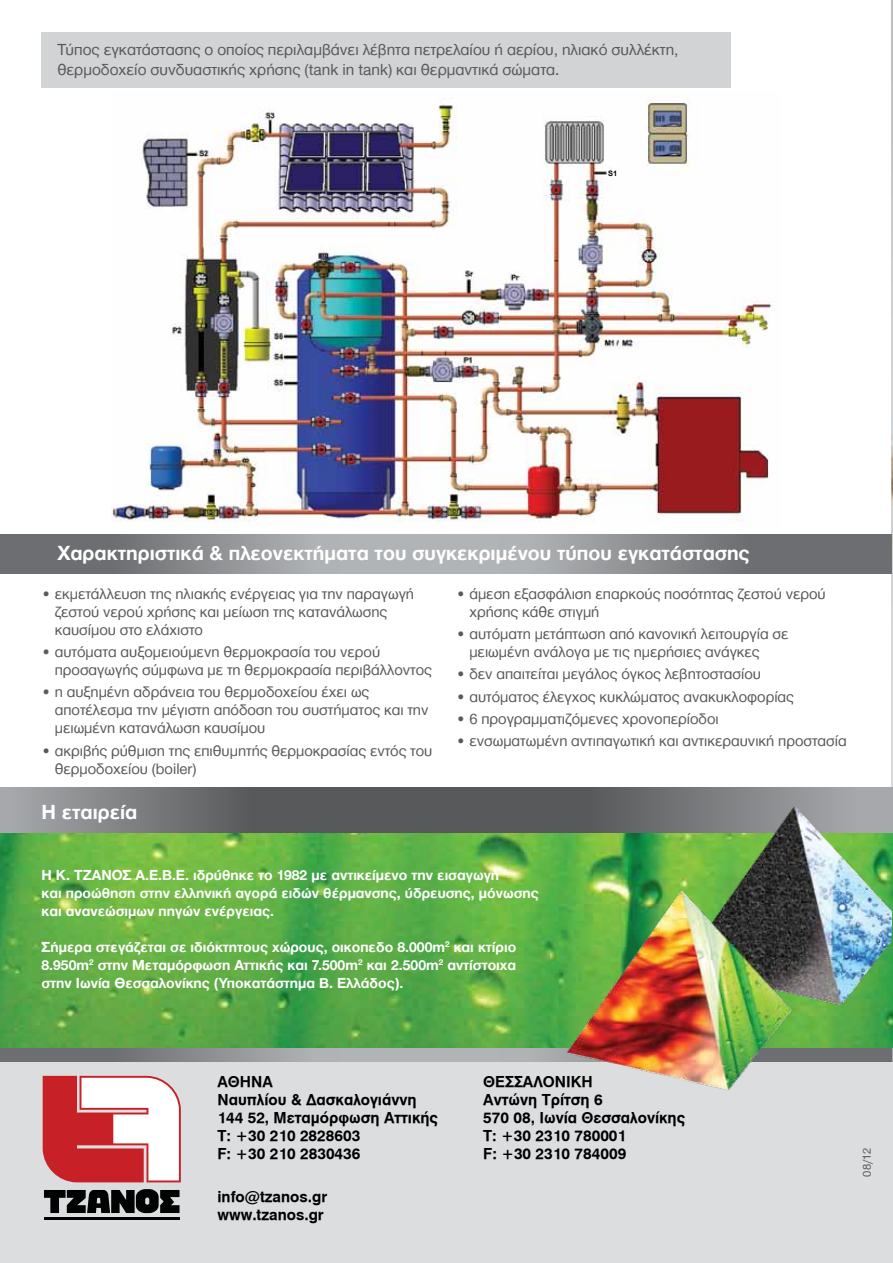
<style>
.page{position:relative;width:893px;height:1263px;background:#fff}
.page>*{position:absolute;margin:0;border:0;box-sizing:border-box;transform-origin:0 0}
.t1{font:700 21px "Helvetica Neue Greek";color:#fff}
.t2{font:16.5px/19.8px "Helvetica Neue Greek";color:#58595b}
.t3{font:15.75px/18px "Helvetica Neue Greek";color:#58595b}
.t4{font:700 15px/18px "Helvetica Neue Greek";color:#fff}
.t5{font:15px/18px "UB Helvetica Bold";color:#000}
.t6{font:12px "Helvetica Neue Greek";color:#58595b}
.t7{font:700 7.5px "Arial";color:#000}
</style>
<div class="page">
<img style="left:0;top:833px;width:893px;height:215px">
<img style="left:892px;top:0;width:1px;height:787px">
<hr style="left:892px;top:787px;width:1px;height:46px;background:#58595b">
<svg style="left:0;top:787px;width:410px;height:46px;background:#707274"></svg>
<svg style="left:410px;top:787px;width:481px;height:46px;background:#636466"></svg>
<div style="left:0;top:1054px;width:893px;height:209px;background:#dcddde"></div>
<svg style="left:892px;top:1048px;width:1px;height:13px"></svg>
<svg style="left:44px;top:1189px;width:136px;height:24px"></svg>
<hr style="left:44px;top:1218px;width:136px;height:2px;background:#000101">
<svg style="left:43px;top:1076px;width:138px;height:106px;background:#df898c"></svg>
<div style="left:0;top:1048px;width:891px;height:13px;background:#b1b4b6"></div>
<svg style="left:0;top:1048px;width:287px;height:13px;background:#7e8082"></svg>
<img style="left:566px;top:796px;width:326px;height:294px">
<div style="left:41px;top:32px;width:690px;height:56px;background:#d1d3d4"></div>
<div style="left:0;top:534px;width:891px;height:40px;background:#b1b4b6"></div>
<div style="left:0;top:534px;width:340px;height:40px;background:linear-gradient(to right,#5d5d60,#aeb1b3)"></div>
<svg style="left:558px;top:534px;width:334px;height:40px;background:#7d7e81"></svg>
<img style="left:111px;top:100px;width:661px;height:422px">
<p class="t2" style="left:57px;top:40px;width:623px">Τύπος εγκατάστασης ο οποίος περιλαμβάνει λέβητα πετρελαίου ή αερίου, ηλιακό συλλέκτη, θερμοδοχείο συνδυαστικής χρήσης (tank in tank) και θερμαντικά σώματα.</p>
<p class="t7" style="left:608px;top:168px;width:11px">S1</p>
<p class="t1" style="left:57px;top:542px;width:694px">Χαρακτηριστικά &amp; πλεονεκτήματα του συγκεκριμένου τύπου εγκατάστασης</p>
<p class="t3" style="left:55px;top:585px;width:361px;text-indent:-13px">• εκμετάλλευση της ηλιακής ενέργειας για την παραγωγή ζεστού νερού χρήσης και μείωση της κατανάλωσης καυσίμου στο ελάχιστο</p>
<p class="t3" style="left:55px;top:643px;width:379px;text-indent:-13px">• αυτόματα αυξομειούμενη θερμοκρασία του νερού προσαγωγής σύμφωνα με τη θερμοκρασία περιβάλλοντος</p>
<p class="t3" style="left:55px;top:683px;width:375px;text-indent:-13px">• η αυξημένη αδράνεια του θερμοδοχείου έχει ως αποτέλεσμα την μέγιστη απόδοση του συστήματος και την μειωμένη κατανάλωση καυσίμου</p>
<p class="t3" style="left:55px;top:741px;width:379px;text-indent:-13px">• ακριβής ρύθμιση της επιθυμητής θερμοκρασίας εντός του θερμοδοχείου (boiler)</p>
<p class="t1" style="left:41px;top:801px;width:97px">Η εταιρεία</p>
<p class="t3" style="left:469px;top:585px;width:358px;text-indent:-13px">• άμεση εξασφάλιση επαρκούς ποσότητας ζεστού νερού χρήσης κάθε στιγμή</p>
<p class="t3" style="left:469px;top:625px;width:321px;text-indent:-13px">• αυτόματη μετάπτωση από κανονική λειτουργία σε μειωμένη ανάλογα με τις ημερήσιες ανάγκες</p>
<p class="t3" style="left:456px;top:665px;width:307px">• δεν απαιτείται μεγάλος όγκος λεβητοστασίου</p>
<p class="t3" style="left:456px;top:687px;width:339px">• αυτόματος έλεγχος κυκλώματος ανακυκλοφορίας</p>
<p class="t3" style="left:456px;top:710px;width:264px">• 6 προγραμματιζόμενες χρονοπερίοδοι</p>
<p class="t3" style="left:456px;top:732px;width:392px">• ενσωματωμένη αντιπαγωτική και αντικεραυνική προστασία</p>
<p class="t4" style="left:41px;top:866px;width:499px">Η Κ. ΤΖΑΝΟΣ Α.Ε.Β.Ε. ιδρύθηκε το 1982 με αντικείμενο την εισαγωγή<br>και προώθηση στην ελληνική αγορά ειδών θέρμανσης, ύδρευσης, μόνωσης και ανανεώσιμων πηγών ενέργειας.</p>
<p class="t4" style="left:41px;top:938px;width:476px;text-align:justify">Σήμερα στεγάζεται σε ιδιόκτητους χώρους, οικοπεδο 8.000m<sup>2</sup> και κτίριο 8.950m<sup>2</sup> στην Μεταμόρφωση Αττικής και 7.500m<sup>2</sup> και 2.500m<sup>2</sup> αντίστοιχα στην Ιωνία Θεσσαλονίκης (Υποκατάστημα Β. Ελλάδος).</p>
<p class="t5" style="left:217px;top:1073px;width:222px">ΑΘΗΝΑ<br>Ναυπλίου &amp; Δασκαλογιάννη<br>144 52, Μεταμόρφωση Αττικής<br>Τ: +30 210 2828603<br>F: +30 210 2830436</p>
<p class="t5" style="left:483px;top:1073px;width:203px">ΘΕΣΣΑΛΟΝΙΚΗ<br>Αντώνη Τρίτση 6<br>570 08, Ιωνία Θεσσαλονίκης<br>Τ: +30 2310 780001<br>F: +30 2310 784009</p>
<p class="t5" style="left:217px;top:1187px;width:111px">info@tzanos.gr www.tzanos.gr</p>
<p class="t6" style="left:860px;top:1177px;width:30px;rotate:-90deg">08/12</p>
</div>
